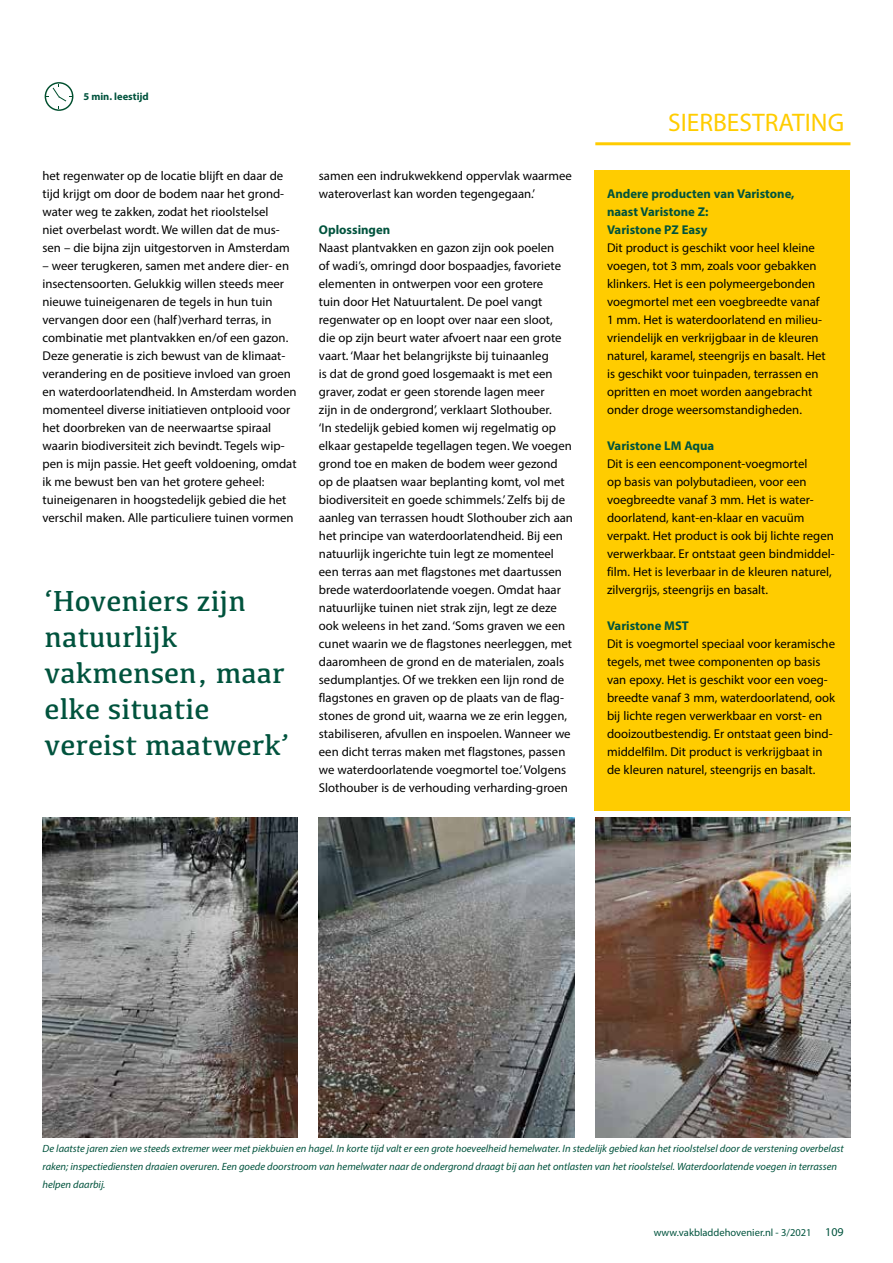
<style>
.page{position:relative;width:893px;height:1263px;background:#fff}
.page>*{position:absolute;margin:0;border:0;box-sizing:border-box;transform-origin:0 0}
.t1{font:30px/36px "Kefa";color:#00533d}
.t2{font:25.5px "Myriad Pro";color:#fc0}
.t3{font:12.75px/18px "Myriad Pro";color:#000}
.t4{font:700 12.75px/18px "Myriad Pro";color:#00533d}
.t5{font:italic 10.5px/18px "Myriad Pro";color:#00533d}
.t6{font:10.5px "Myriad Pro";color:#00533d}
.t7{font:700 10.5px "Myriad Pro";color:#00533d}
.s1{font-size:12px}
</style>
<div class="page">
<hr style="left:595px;top:142px;width:255px;height:3px;background:#fc0">
<svg style="left:45px;top:82px;width:28px;height:29px"></svg>
<div style="left:594px;top:170px;width:255px;height:640px;background:#fc0"></div>
<img style="left:43px;top:817px;width:255px;height:320px">
<img style="left:319px;top:817px;width:255px;height:320px">
<img style="left:596px;top:817px;width:255px;height:320px">
<p class="t7" style="left:83px;top:90px;width:67px">5 min. leestijd</p>
<p class="t3" style="left:43px;top:167px;width:249px">het regenwater op de locatie blijft en daar de tijd krijgt om door de bodem naar het grond&shy;water weg te zakken, zodat het rioolstelsel niet overbelast wordt. We willen dat de mus&shy;sen – die bijna zijn uitgestorven in Amsterdam</p>
<p class="t3" style="left:43px;top:257px;width:256px">– weer terugkeren, samen met andere dier- en insectensoorten. Gelukkig willen steeds meer nieuwe tuineigenaren de tegels in hun tuin vervangen door een (half)verhard terras, in combinatie met plantvakken en/of een gazon.<br>Deze generatie is zich bewust van de klimaat&shy;verandering en de positieve invloed van groen en waterdoorlatendheid. In Amsterdam worden momenteel diverse initiatieven ontplooid voor het doorbreken van de neerwaartse spiraal waarin biodiversiteit zich bevindt. Tegels wip&shy;pen is mijn passie. Het geeft voldoening, omdat ik me bewust ben van het grotere geheel: tuineigenaren in hoogstedelijk gebied die het verschil maken. Alle particuliere tuinen vormen</p>
<h1 class="t1" style="left:45px;top:581px;width:246px">‘Hoveniers zijn natuurlijk vakmensen, maar elke situatie vereist maatwerk’</h1>
<p class="t3" style="left:319px;top:167px;width:254px">samen een indrukwekkend oppervlak waarmee wateroverlast kan worden tegengegaan.’</p>
<p class="t4" style="left:319px;top:220px;width:73px">Oplossingen</p>
<p class="t3" style="left:319px;top:239px;width:256px">Naast plantvakken en gazon zijn ook poelen<br>of wadi’s, omringd door bospaadjes, favoriete elementen in ontwerpen voor een grotere<br>tuin door Het Natuurtalent. De poel vangt regenwater op en loopt over naar een sloot,<br>die op zijn beurt water afvoert naar een grote vaart. ‘Maar het belangrijkste bij tuinaanleg<br>is dat de grond goed losgemaakt is met een graver, zodat er geen storende lagen meer<br>zijn in de ondergrond’, verklaart Slothouber.<br>‘In stedelijk gebied komen wij regelmatig op elkaar gestapelde tegellagen tegen. We voegen grond toe en maken de bodem weer gezond op de plaatsen waar beplanting komt, vol met biodiversiteit en goede schimmels.’ Zelfs bij de aanleg van terrassen houdt Slothouber zich aan het principe van waterdoorlatendheid. Bij een natuurlijk ingerichte tuin legt ze momenteel een terras aan met flagstones met daartussen brede waterdoorlatende voegen. Omdat haar natuurlijke tuinen niet strak zijn, legt ze deze ook weleens in het zand. ‘Soms graven we een cunet waarin we de flagstones neerleggen, met daaromheen de grond en de materialen, zoals sedumplantjes. Of we trekken een lijn rond de flagstones en graven op de plaats van de flag&shy;stones de grond uit, waarna we ze erin leggen, stabiliseren, afvullen en inspoelen. Wanneer we een dicht terras maken met flagstones, passen we waterdoorlatende voegmortel toe.’ Volgens Slothouber is de verhouding verharding-groen</p>
<h2 class="t2" style="left:668px;top:107px;width:178px">SIERBESTRATING</h2>
<p class="t4" style="left:607px;top:184px;width:189px">Andere producten van Varistone, naast Varistone Z:<br>Varistone PZ Easy</p>
<p class="t3" style="left:607px;top:239px;width:220px">Dit product is geschikt voor heel kleine voegen, tot 3 mm, zoals voor gebakken klinkers. Het is een polymeergebonden voegmortel met een voegbreedte vanaf 1 mm. Het is waterdoorlatend en milieu&shy;vriendelijk en verkrijgbaar in de kleuren naturel, karamel, steengrijs en basalt. Het is geschikt voor tuinpaden, terrassen en opritten en moet worden aangebracht onder droge weersomstandigheden.</p>
<p class="t4" style="left:607px;top:436px;width:109px">Varistone LM Aqua</p>
<p class="t3" style="left:607px;top:455px;width:229px">Dit is een eencomponent-voegmortel<br>op basis van polybutadieen, voor een voegbreedte vanaf 3 mm. Het is water&shy;doorlatend, kant-en-klaar en vacuüm verpakt. Het product is ook bij lichte regen verwerkbaar. Er ontstaat geen bindmiddel&shy;film. Het is leverbaar in de kleuren naturel, zilvergrijs, steengrijs en basalt.</p>
<p class="t4" style="left:607px;top:616px;width:83px">Varistone MST</p>
<p class="t3" style="left:607px;top:635px;width:230px">Dit is voegmortel speciaal voor keramische tegels, met twee componenten op basis van epoxy. Het is geschikt voor een voeg&shy;breedte vanaf 3 mm, waterdoorlatend, ook bij lichte regen verwerkbaar en vorst- en dooizoutbestendig. Er ontstaat geen bind&shy;middelfilm. Dit product is verkrijgbaat in de kleuren naturel, steengrijs en basalt.</p>
<p class="t5" style="left:43px;top:1139px;width:803px">De laatste jaren zien we steeds extremer weer met piekbuien en hagel. In korte tijd valt er een grote hoeveelheid hemelwater. In stedelijk gebied kan het rioolstelsel door de verstening overbelast raken; inspectiediensten draaien overuren. Een goede doorstroom van hemelwater naar de ondergrond draagt bij aan het ontlasten van het rioolstelsel. Waterdoorlatende voegen in terrassen helpen daarbij.</p>
<p class="t6" style="left:654px;top:1226px;width:191px">www.vakbladdehovenier.nl - 3/2021 <span class="s1">109</span></p>
</div>
